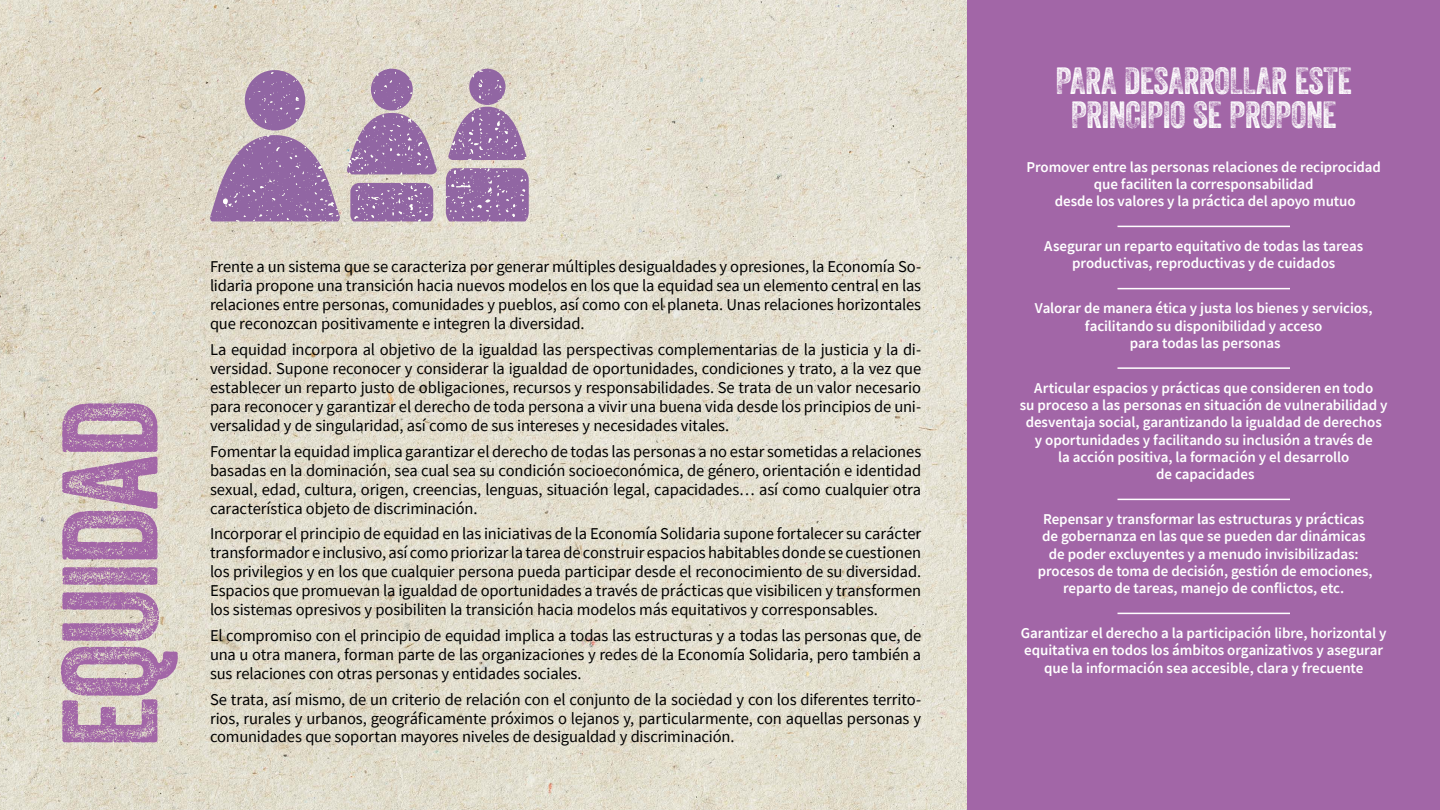
<style>
.page{position:relative;width:1440px;height:810px;background:#fff}
.page>*{position:absolute;margin:0;border:0;box-sizing:border-box;transform-origin:0 0}
.t1{font:131.25px "Veneer Three";letter-spacing:-.025em;color:#a266a7}
.t2{font:36.75px/33.8px "Veneer Three";letter-spacing:-.015em;color:#fff;text-align:center}
.t3{font:16.5px/19px "Source Sans Pro";letter-spacing:-.01em;color:#000;text-align:justify}
.t4{font:600 15px/17.2px "Source Sans Pro";letter-spacing:-.005em;color:#fff;text-align:center}
</style>
<div class="page">
<img style="left:0;top:0;width:968px;height:810px">
<div style="left:968px;top:0;width:472px;height:810px;background:#a266a7"></div>
<hr style="left:1118px;top:226px;width:172px;height:1px;background:#fff">
<hr style="left:1118px;top:288px;width:172px;height:1px;background:#fff">
<hr style="left:1118px;top:367px;width:172px;height:2px;background:#fff">
<hr style="left:1118px;top:499px;width:172px;height:1px;background:#fff">
<hr style="left:1118px;top:613px;width:172px;height:1px;background:#fff">
<svg style="left:210px;top:69px;width:319px;height:154px"></svg>
<h1 class="t1" style="left:30px;top:748px;width:350px;rotate:-90deg">equidad</h1>
<p class="t3" style="left:210px;top:257px;width:713px">Frente a un sistema que se caracteriza por generar múltiples desigualdades y opresiones, la Economía So&shy;lidaria propone una transición hacia nuevos modelos en los que la equidad sea un elemento central en las relaciones entre personas, comunidades y pueblos, así como con el planeta. Unas relaciones horizontales que reconozcan positivamente e integren la diversidad.</p>
<p class="t3" style="left:210px;top:340px;width:713px">La equidad incorpora al objetivo de la igualdad las perspectivas complementarias de la justicia y la di&shy;versidad. Supone reconocer y considerar la igualdad de oportunidades, condiciones y trato, a la vez que establecer un reparto justo de obligaciones, recursos y responsabilidades. Se trata de un valor necesario para reconocer y garantizar el derecho de toda persona a vivir una buena vida desde los principios de uni&shy;versalidad y de singularidad, así como de sus intereses y necesidades vitales.</p>
<p class="t3" style="left:210px;top:442px;width:713px">Fomentar la equidad implica garantizar el derecho de todas las personas a no estar sometidas a relaciones basadas en la dominación, sea cual sea su condición socioeconómica, de género, orientación e identidad sexual, edad, cultura, origen, creencias, lenguas, situación legal, capacidades… así como cualquier otra característica objeto de discriminación.</p>
<p class="t3" style="left:210px;top:524px;width:713px">Incorporar el principio de equidad en las iniciativas de la Economía Solidaria supone fortalecer su carácter transformador e inclusivo, así como priorizar la tarea de construir espacios habitables donde se cuestionen los privilegios y en los que cualquier persona pueda participar desde el reconocimiento de su diversidad.<br>Espacios que promuevan la igualdad de oportunidades a través de prácticas que visibilicen y transformen los sistemas opresivos y posibiliten la transición hacia modelos más equitativos y corresponsables.</p>
<p class="t3" style="left:210px;top:626px;width:713px">El compromiso con el principio de equidad implica a todas las estructuras y a todas las personas que, de una u otra manera, forman parte de las organizaciones y redes de la Economía Solidaria, pero también a sus relaciones con otras personas y entidades sociales.</p>
<p class="t3" style="left:210px;top:689px;width:713px">Se trata, así mismo, de un criterio de relación con el conjunto de la sociedad y con los diferentes territo&shy;rios, rurales y urbanos, geográficamente próximos o lejanos y, particularmente, con aquellas personas y comunidades que soportan mayores niveles de desigualdad y discriminación.</p>
<h2 class="t2" style="left:1056px;top:64px;width:298px">PARA DESARROLLAR ESTE<br>PRINCIPIO SE PROPONE</h2>
<p class="t4" style="left:1027px;top:158px;width:356px">Promover entre las personas relaciones de reciprocidad que faciliten la corresponsabilidad<br>desde los valores y la práctica del apoyo mutuo</p>
<p class="t4" style="left:1044px;top:237px;width:320px">Asegurar un reparto equitativo de todas las tareas productivas, reproductivas y de cuidados</p>
<p class="t4" style="left:1035px;top:300px;width:339px">Valorar de manera ética y justa los bienes y servicios, facilitando su disponibilidad y acceso<br>para todas las personas</p>
<p class="t4" style="left:1020px;top:379px;width:369px">Articular espacios y prácticas que consideren en todo<br>su proceso a las personas en situación de vulnerabilidad y desventaja social, garantizando la igualdad de derechos<br>y oportunidades y facilitando su inclusión a través de<br>la acción positiva, la formación y el desarrollo<br>de capacidades</p>
<p class="t4" style="left:1038px;top:510px;width:336px">Repensar y transformar las estructuras y prácticas de gobernanza en las que se pueden dar dinámicas de poder excluyentes y a menudo invisibilizadas: procesos de toma de decisión, gestión de emociones, reparto de tareas, manejo de conflictos, etc.</p>
<p class="t4" style="left:1021px;top:624px;width:367px">Garantizar el derecho a la participación libre, horizontal y equitativa en todos los ámbitos organizativos y asegurar que la información sea accesible, clara y frecuente</p>
</div>
